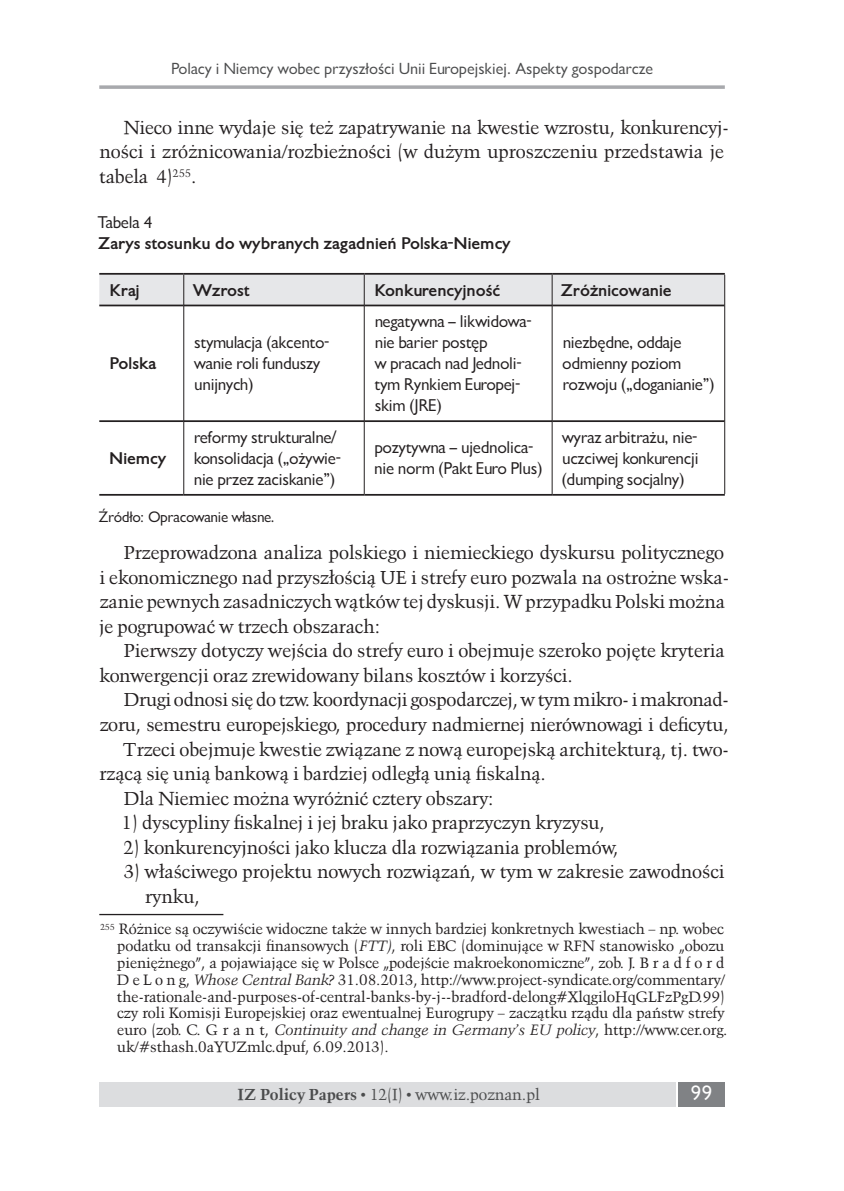
<style>
.page{position:relative;width:844px;height:1191px;background:#fff}
.page>*{position:absolute;margin:0;border:0;box-sizing:border-box;transform-origin:0 0}
.t1{font:19.25px "EFN Gilead";color:#fff}
.t2{font:17.5px/24.5px "EFN Press";color:#231f20}
.t3{font:15.75px/21px "EFN Gilead";color:#231f20}
.t4{font:700 15.75px "EFN Gilead";color:#231f20}
.t5{font:14.88px "EFN Gilead";letter-spacing:.015em;color:#4b4c4d}
.t6{font:14.88px "EFN Press";color:#4b4c4d}
.t7{font:14px/16.8px "EFN Press";color:#231f20}
.t8{font:14px "EFN Gilead";color:#231f20}
.s1{font-style:italic}
.s2{font-weight:700}
</style>
<div class="page">
<svg style="left:99px;top:85px;width:625px;height:4px;background:#b2b3b6"></svg>
<div style="left:99px;top:1081px;width:576px;height:25px;background:#dcdddf"></div>
<div style="left:677px;top:1081px;width:47px;height:25px;background:#808285"></div>
<div style="left:99px;top:275px;width:625px;height:29px;background:#e6e7e9"></div>
<hr style="left:99px;top:273px;width:85px;height:2px;background:#231f20">
<hr style="left:184px;top:273px;width:180px;height:2px;background:#231f20">
<hr style="left:364px;top:273px;width:188px;height:2px;background:#231f20">
<hr style="left:552px;top:273px;width:172px;height:2px;background:#231f20">
<hr style="left:99px;top:304px;width:85px;height:2px;background:#231f20">
<hr style="left:184px;top:304px;width:180px;height:2px;background:#231f20">
<hr style="left:364px;top:304px;width:188px;height:2px;background:#231f20">
<hr style="left:552px;top:304px;width:172px;height:2px;background:#231f20">
<hr style="left:99px;top:420px;width:85px;height:2px;background:#231f20">
<hr style="left:184px;top:420px;width:180px;height:2px;background:#231f20">
<hr style="left:364px;top:420px;width:188px;height:2px;background:#231f20">
<hr style="left:552px;top:420px;width:172px;height:2px;background:#231f20">
<hr style="left:99px;top:494px;width:85px;height:2px;background:#231f20">
<hr style="left:184px;top:494px;width:180px;height:2px;background:#231f20">
<hr style="left:364px;top:494px;width:188px;height:2px;background:#231f20">
<hr style="left:552px;top:494px;width:172px;height:2px;background:#231f20">
<hr style="left:183px;top:275px;width:1px;height:30px;background:#231f20">
<hr style="left:364px;top:275px;width:1px;height:30px;background:#231f20">
<hr style="left:551px;top:275px;width:1px;height:30px;background:#231f20">
<hr style="left:724px;top:275px;width:1px;height:30px;background:#231f20">
<hr style="left:183px;top:305px;width:1px;height:116px;background:#231f20">
<hr style="left:364px;top:305px;width:1px;height:116px;background:#231f20">
<hr style="left:551px;top:305px;width:1px;height:116px;background:#231f20">
<hr style="left:724px;top:305px;width:1px;height:116px;background:#231f20">
<hr style="left:183px;top:421px;width:1px;height:73px;background:#231f20">
<hr style="left:364px;top:421px;width:1px;height:73px;background:#231f20">
<hr style="left:551px;top:421px;width:1px;height:73px;background:#231f20">
<hr style="left:724px;top:421px;width:1px;height:73px;background:#231f20">
<hr style="left:99px;top:914px;width:124px;height:1px;background:#231f20">
<p class="t5" style="left:171px;top:58px;width:483px">Polacy i Niemcy wobec przyszłości Unii Europejskiej. Aspekty gospodarcze</p>
<p class="t2" style="left:99px;top:114px;width:631px;text-indent:24px">Nieco inne wydaje się też zapatrywanie na kwestie wzrostu, konkurencyj&shy;ności i zróżnicowania/rozbieżności (w dużym uproszczeniu przedstawia je tabela 4)<sup>255</sup>.</p>
<p class="t3" style="left:97px;top:212px;width:56px">Tabela 4</p>
<p class="t4" style="left:98px;top:233px;width:414px">Zarys stosunku do wybranych zagadnień Polska-Niemcy</p>
<p class="t4" style="left:109px;top:279px;width:32px">Kraj</p>
<p class="t4" style="left:193px;top:279px;width:58px">Wzrost</p>
<p class="t4" style="left:374px;top:279px;width:127px">Konkurencyjność</p>
<p class="t4" style="left:561px;top:279px;width:112px">Zróżnicowanie</p>
<p class="t4" style="left:109px;top:353px;width:48px">Polska</p>
<p class="t3" style="left:194px;top:332px;width:137px">stymulacja (akcento&shy;wanie roli funduszy unijnych)</p>
<p class="t3" style="left:374px;top:311px;width:159px">negatywna – likwidowa&shy;nie barier postęp<br>w pracach nad Jednoli&shy;tym Rynkiem Europej&shy;skim (JRE)</p>
<p class="t3" style="left:562px;top:332px;width:154px">niezbędne, oddaje odmienny poziom rozwoju („doganianie”)</p>
<p class="t3" style="left:194px;top:426px;width:149px">reformy strukturalne/ konsolidacja („ożywie&shy;nie przez zaciskanie”)</p>
<p class="t3" style="left:374px;top:437px;width:169px">pozytywna – ujednolica&shy;nie norm (Pakt Euro Plus)</p>
<p class="t3" style="left:561px;top:426px;width:138px;text-align:justify">wyraz arbitrażu, nie&shy;uczciwej konkurencji (dumping socjalny)</p>
<p class="t8" style="left:98px;top:508px;width:177px">Źródło: Opracowanie własne.</p>
<p class="t2" style="left:99px;top:540px;width:631px;text-indent:25px">Przeprowadzona analiza polskiego i niemieckiego dyskursu politycznego i ekonomicznego nad przyszłością UE i strefy euro pozwala na ostrożne wska&shy;zanie pewnych zasadniczych wątków tej dyskusji. W przypadku Polski można je pogrupować w trzech obszarach:</p>
<p class="t2" style="left:99px;top:638px;width:626px;text-indent:24px">Pierwszy dotyczy wejścia do strefy euro i obejmuje szeroko pojęte kryteria konwergencji oraz zrewidowany bilans kosztów i korzyści.</p>
<p class="t2" style="left:124px;top:687px;width:606px">Drugi odnosi się do tzw. koordynacji gospodarczej, w tym mikro- i makronad-</p>
<p class="t2" style="left:100px;top:711px;width:630px">zoru, semestru europejskiego, procedury nadmiernej nierównowagi i deficytu,</p>
<p class="t2" style="left:123px;top:736px;width:607px">Trzeci obejmuje kwestie związane z nową europejską architekturą, tj. two-</p>
<p class="t2" style="left:99px;top:760px;width:448px">rzącą się unią bankową i bardziej odległą unią fiskalną.</p>
<p class="t2" style="left:124px;top:785px;width:371px">Dla Niemiec można wyróżnić cztery obszary:</p>
<p class="t2" style="left:121px;top:809px;width:484px">1) dyscypliny fiskalnej i jej braku jako praprzyczyn kryzysu,</p>
<p class="t2" style="left:123px;top:834px;width:496px">2) konkurencyjności jako klucza dla rozwiązania problemów,</p>
<p class="t2" style="left:145px;top:858px;width:580px;text-indent:-22px">3) właściwego projektu nowych rozwiązań, w tym w zakresie zawodności rynku,</p>
<p class="t7" style="left:117px;top:920px;width:611px;text-indent:-17px"><sup>255</sup> Różnice są oczywiście widoczne także w innych bardziej konkretnych kwestiach – np. wobec podatku od transakcji finansowych (<span class="s1">FTT)</span>, roli EBC (dominujące w RFN stanowisko „obozu pieniężnego”, a pojawiające się w Polsce „podejście makroekonomiczne”, zob. J. B r a d f o r d D e L o n g, <span class="s1">Whose Central Bank?</span> 31.08.2013, http://www.project-syndicate.org/commentary/ the-rationale-and-purposes-of-central-banks-by-j--bradford-delong#XlqgiloHqGLFzPgD.99) czy roli Komisji Europejskiej oraz ewentualnej Eurogrupy – zaczątku rządu dla państw strefy euro (zob. C. G r a n t, <span class="s1">Continuity and change in Germany’s EU policy</span>, http://www.cer.org. uk/#sthash.0aYUZmlc.dpuf, 6.09.2013).</p>
<p class="t4" style="left:109px;top:447px;width:59px">Niemcy</p>
<p class="t6" style="left:237px;top:1083px;width:303px"><span class="s2">IZ Policy Papers</span> • 12(I) • www.iz.poznan.pl</p>
<p class="t1" style="left:690px;top:1080px;width:23px">99</p>
</div>
